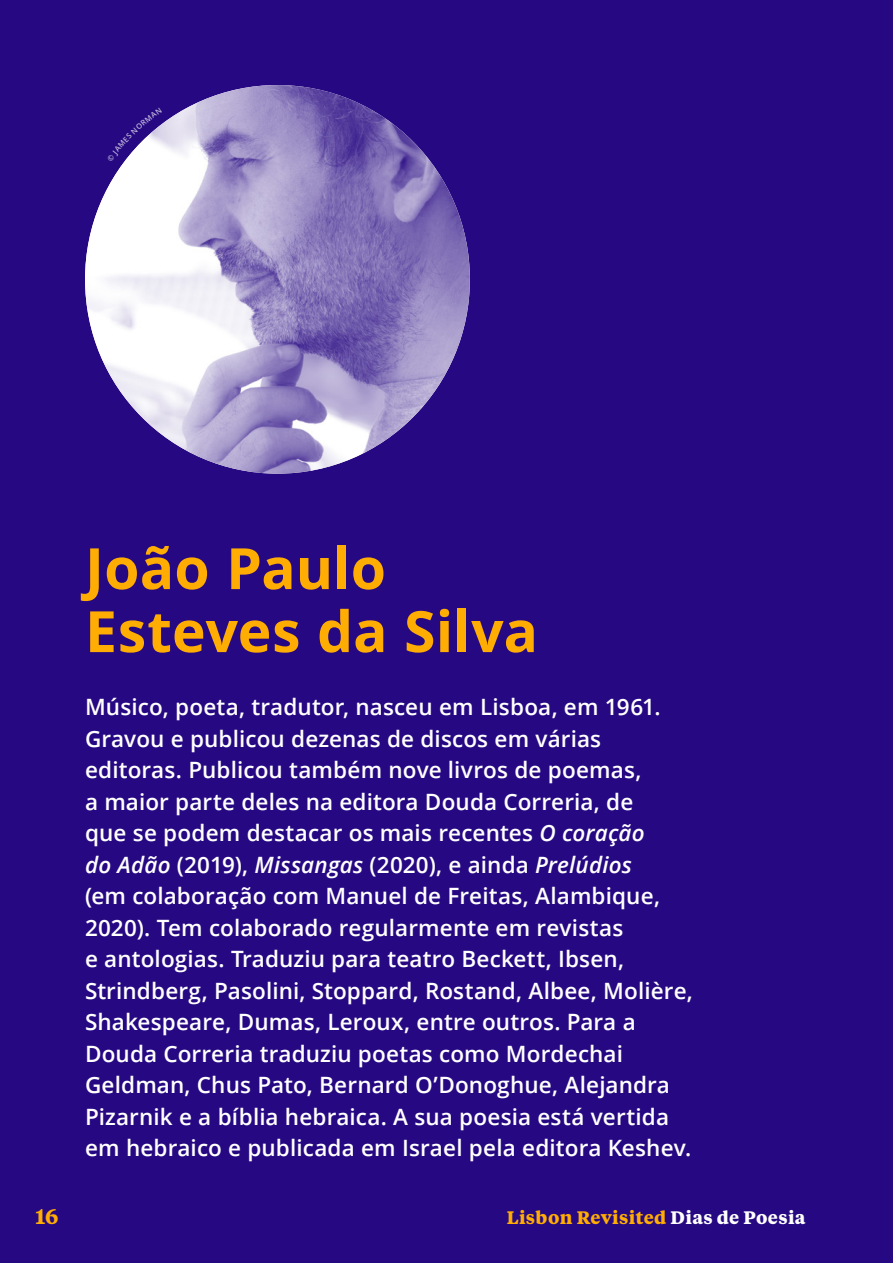
<style>
.page{position:relative;width:893px;height:1263px;background:#260882}
.page>*{position:absolute;margin:0;border:0;box-sizing:border-box;transform-origin:0 0}
.t1{font:700 57px/63px "Open Sans";color:#ffac03}
.t2{font:600 22.5px/31.5px "Open Sans";letter-spacing:.005em;color:#fff}
.t3{font:700 21px "Tiempos Text";color:#ffac03}
.t4{font:700 18px "Tiempos Text";letter-spacing:.02em;color:#ffac03}
.s1{font-style:italic}
.s2{color:#fff}
</style>
<div class="page">
<img style="left:85px;top:85px;width:385px;height:389px">
<svg style="left:107px;top:107px;width:55px;height:54px"></svg>
<h1 class="t1" style="left:85px;top:535px;width:454px">João Paulo<br>Esteves da Silva</h1>
<p class="t2" style="left:85px;top:691px;width:609px">Músico, poeta, tradutor, nasceu em Lisboa, em 1961.<br>Gravou e publicou dezenas de discos em várias editoras. Publicou também nove livros de poemas,<br>a maior parte deles na editora Douda Correria, de<br>que se podem destacar os mais recentes <span class="s1">O coração<br>do Adão</span> (2019), <span class="s1">Missangas</span> (2020), e ainda <span class="s1">Prelúdios<br></span>(em colaboração com Manuel de Freitas, Alambique, 2020). Tem colaborado regularmente em revistas<br>e antologias. Traduziu para teatro Beckett, Ibsen, Strindberg, Pasolini, Stoppard, Rostand, Albee, Molière, Shakespeare, Dumas, Leroux, entre outros. Para a Douda Correria traduziu poetas como Mordechai Geldman, Chus Pato, Bernard O’Donoghue, Alejandra Pizarnik e a bíblia hebraica. A sua poesia está vertida em hebraico e publicada em Israel pela editora Keshev.</p>
<p class="t3" style="left:35px;top:1201px;width:25px">16</p>
<p class="t4" style="left:507px;top:1204px;width:300px">Lisbon Revisited <span class="s2">Dias de Poesia</span></p>
</div>
